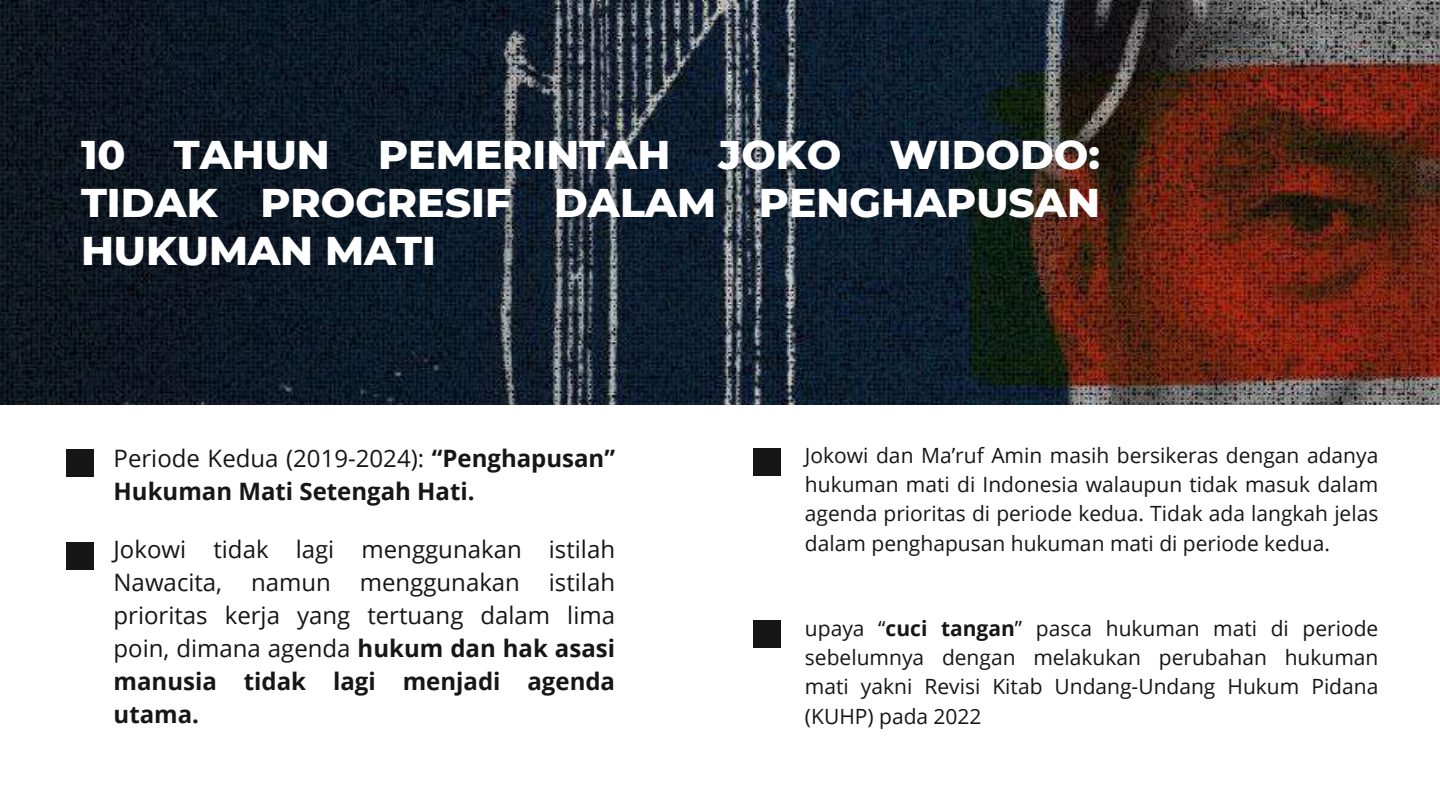
<style>
.page{position:relative;width:1440px;height:810px;background:#fff}
.page>*{position:absolute;margin:0;border:0;box-sizing:border-box;transform-origin:0 0}
.t1{font:800 40.9px/48px "Montserrat";color:#fff;text-align:justify}
.t2{font:24px/33px "Open Sans";color:#171616;text-align:justify}
.t3{font:700 24px/33px "Open Sans";color:#171616}
.t4{font:21px/29.2px "Open Sans";color:#171616;text-align:justify}
.s1{font-weight:400}
.s2{font-weight:700}
</style>
<div class="page">
<img style="left:0;top:0;width:1440px;height:405px">
<div style="left:66px;top:450px;width:27px;height:27px;background:#171616"></div>
<div style="left:66px;top:542px;width:27px;height:28px;background:#171616"></div>
<div style="left:753px;top:448px;width:28px;height:28px;background:#171616"></div>
<div style="left:753px;top:620px;width:28px;height:28px;background:#171616"></div>
<h1 class="t1" style="left:81px;top:130px;width:1021px">10 TAHUN PEMERINTAH JOKO WIDODO:<br>TIDAK PROGRESIF DALAM PENGHAPUSAN HUKUMAN MATI</h1>
<p class="t3" style="left:114px;top:442px;width:503px"><span class="s1">Periode Kedua (2019-2024):</span> “Penghapusan”<br>Hukuman Mati Setengah Hati.</p>
<p class="t2" style="left:114px;top:532px;width:503px">Jokowi tidak lagi menggunakan istilah Nawacita, namun menggunakan istilah prioritas kerja yang tertuang dalam lima poin, dimana agenda <span class="s2">hukum dan hak asasi manusia tidak lagi menjadi agenda utama.</span></p>
<p class="t4" style="left:805px;top:440px;width:575px">Jokowi dan Ma’ruf Amin masih bersikeras dengan adanya hukuman mati di Indonesia walaupun tidak masuk dalam agenda prioritas di periode kedua. Tidak ada langkah jelas dalam penghapusan hukuman mati di periode kedua.</p>
<p class="t4" style="left:805px;top:613px;width:575px">upaya “<span class="s2">cuci tangan</span>” pasca hukuman mati di periode sebelumnya dengan melakukan perubahan hukuman mati yakni Revisi Kitab Undang-Undang Hukum Pidana (KUHP) pada 2022</p>
</div>
